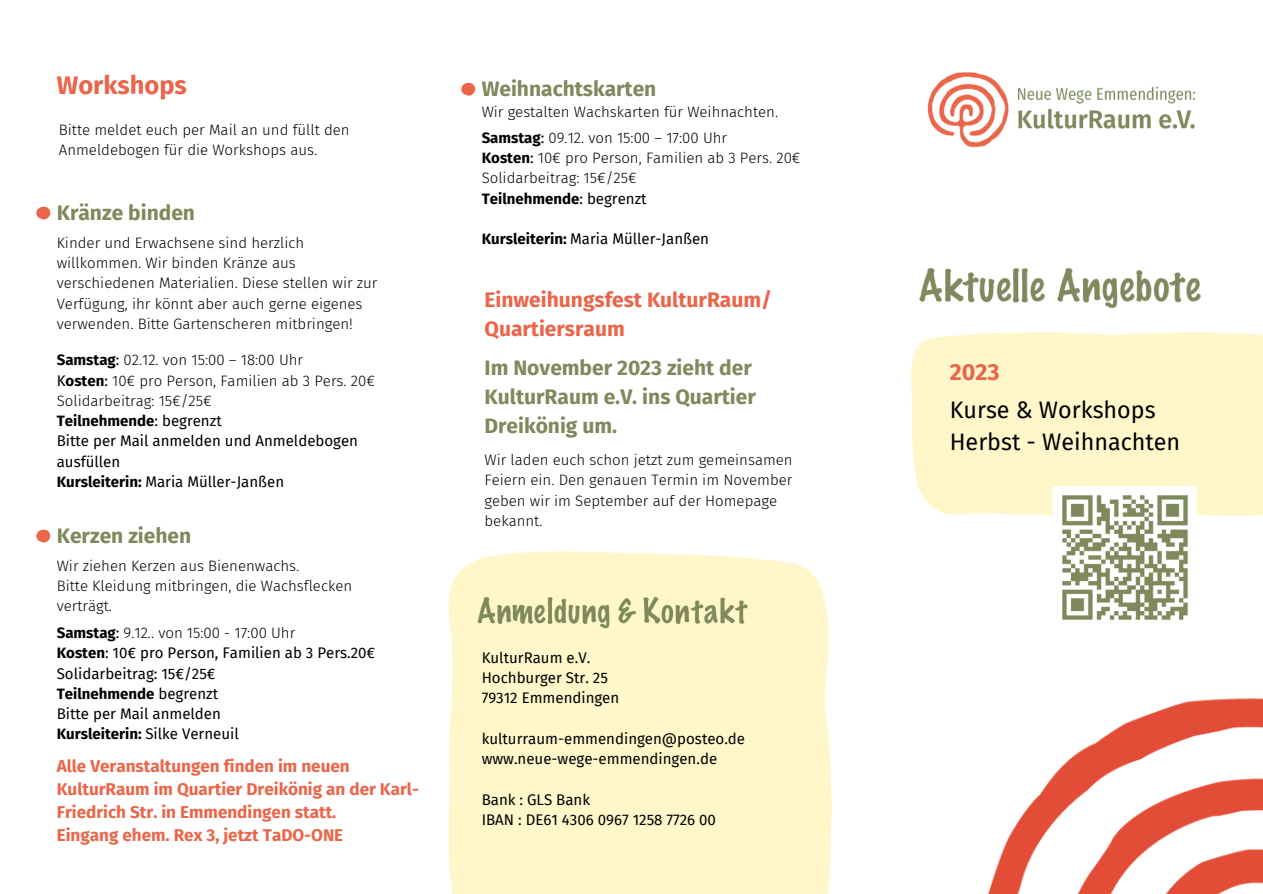
<style>
.page{position:relative;width:1263px;height:894px;background:#fff}
.page>*{position:absolute;margin:0;border:0;box-sizing:border-box;transform-origin:0 0}
.t1{font:700 25.5px "Fira Sans";color:#ea654a}
.t2{font:23.25px "Fira Sans";color:#000}
.t3{font:700 23.25px "Fira Sans";color:#ea654a}
.t4{font:700 21px/29.2px "Fira Sans";color:#7f895c}
.t5{font:700 21px "Fira Sans";color:#ea654a}
.t6{font:700 17.1px/23px "Fira Sans";color:#ea664a}
.t7{font:300 15px/20.2px "Fira Sans";color:#000}
.t8{font:15px/20.2px "Fira Sans";color:#000}
.t9{font:700 15px "Fira Sans";color:#000}
.s1{font-weight:700}
.s2{font-weight:400}
</style>
<div class="page">
<img style="left:988px;top:698px;width:275px;height:195px">
<div style="left:448px;top:551px;width:384px;height:342px;background:#fff6ca"></div>
<svg style="left:461px;top:83px;width:15px;height:13px"></svg>
<svg style="left:36px;top:207px;width:15px;height:13px"></svg>
<svg style="left:36px;top:529px;width:15px;height:14px"></svg>
<img style="left:927px;top:72px;width:269px;height:76px">
<img style="left:465px;top:572px;width:298px;height:67px">
<img style="left:919px;top:267px;width:282px;height:42px">
<div style="left:911px;top:332px;width:151px;height:184px;background:#fff6ca"></div>
<div style="left:1062px;top:332px;width:201px;height:184px;background:#fff6ca"></div>
<div style="left:1053px;top:486px;width:144px;height:143px;background:#fff"></div>
<img style="left:1062px;top:495px;width:126px;height:125px">
<p class="t1" style="left:57px;top:70px;width:132px">Workshops</p>
<p class="t7" style="left:59px;top:119px;width:292px">Bitte meldet euch per Mail an und füllt den<br>Anmeldebogen für die Workshops aus.</p>
<p class="t4" style="left:57px;top:198px;width:140px">Kränze binden</p>
<p class="t7" style="left:57px;top:232px;width:322px">Kinder und Erwachsene sind herzlich willkommen. Wir binden Kränze aus verschiedenen Materialien. Diese stellen wir zur Verfügung, ihr könnt aber auch gerne eigenes verwenden. Bitte Gartenscheren mitbringen!</p>
<p class="t7" style="left:57px;top:350px;width:248px"><span class="s1">Samstag</span><span class="s2">:</span> 02.12. von 15:00 – 18:00 Uhr</p>
<p class="t7" style="left:57px;top:370px;width:320px"><span class="s2">K</span><span class="s1">osten</span><span class="s2">:</span> 10€ pro Person, Familien ab 3 Pers. 20€</p>
<p class="t7" style="left:57px;top:390px;width:156px">Solidarbeitrag: 15€/25€</p>
<p class="t9" style="left:57px;top:412px;width:167px">Teilnehmende<span class="s2">: begrenzt</span></p>
<p class="t8" style="left:57px;top:431px;width:303px">Bitte per Mail anmelden und Anmeldebogen ausfüllen</p>
<p class="t8" style="left:57px;top:471px;width:229px"><span class="s1">Kursleiterin:</span> Maria Müller-Janßen</p>
<p class="t4" style="left:57px;top:521px;width:136px">Kerzen ziehen</p>
<p class="t7" style="left:57px;top:555px;width:244px">Wir ziehen Kerzen aus Bienenwachs.</p>
<p class="t7" style="left:57px;top:575px;width:297px">Bitte Kleidung mitbringen, die Wachsflecken verträgt.</p>
<p class="t7" style="left:57px;top:622px;width:240px"><span class="s1">Samstag</span><span class="s2">:</span> 9.12.. von 15:00 - 17:00 Uhr</p>
<p class="t8" style="left:57px;top:643px;width:320px"><span class="s1">Kosten</span>: 10€ pro Person, Familien ab 3 Pers.20€</p>
<p class="t8" style="left:57px;top:663px;width:160px">Solidarbeitrag: 15€/25€</p>
<p class="t9" style="left:57px;top:684px;width:163px">Teilnehmende <span class="s2">begrenzt</span></p>
<p class="t8" style="left:57px;top:703px;width:166px">Bitte per Mail anmelden</p>
<p class="t9" style="left:57px;top:725px;width:183px">Kursleiterin: <span class="s2">Silke Verneuil</span></p>
<p class="t6" style="left:57px;top:755px;width:364px">Alle Veranstaltungen finden im neuen<br>KulturRaum im Quartier Dreikönig an der Karl-<br>Friedrich Str. in Emmendingen statt.</p>
<p class="t6" style="left:57px;top:824px;width:288px">Eingang ehem. Rex 3, jetzt TaDO-ONE</p>
<p class="t4" style="left:482px;top:74px;width:176px">Weihnachtskarten</p>
<p class="t7" style="left:482px;top:102px;width:298px">Wir gestalten Wachskarten für Weihnachten.</p>
<p class="t7" style="left:482px;top:128px;width:247px"><span class="s1">Samstag</span><span class="s2">:</span> 09.12. von 15:00 – 17:00 Uhr</p>
<p class="t7" style="left:482px;top:148px;width:320px"><span class="s1">Kosten</span><span class="s2">:</span> 10€ pro Person, Familien ab 3 Pers. 20€</p>
<p class="t7" style="left:482px;top:168px;width:156px">Solidarbeitrag: 15€/25€</p>
<p class="t9" style="left:482px;top:189px;width:167px">Teilnehmende<span class="s2">: begrenzt</span></p>
<p class="t8" style="left:482px;top:229px;width:229px"><span class="s1">Kursleiterin:</span> Maria Müller-Janßen</p>
<p class="t5" style="left:485px;top:287px;width:289px">Einweihungsfest KulturRaum/</p>
<p class="t5" style="left:485px;top:316px;width:142px">Quartiersraum</p>
<p class="t4" style="left:485px;top:353px;width:269px">Im November 2023 zieht der</p>
<p class="t3" style="left:950px;top:358px;width:51px">2023</p>
<p class="t4" style="left:485px;top:382px;width:273px">KulturRaum e.V. ins Quartier<br>Dreikönig um.</p>
<p class="t2" style="left:950px;top:395px;width:207px">Kurse &amp; Workshops</p>
<p class="t2" style="left:950px;top:428px;width:232px">Herbst - Weihnachten</p>
<p class="t7" style="left:485px;top:450px;width:310px">Wir laden euch schon jetzt zum gemeinsamen Feiern ein. Den genauen Termin im November geben wir im September auf der Homepage bekannt.</p>
<p class="t8" style="left:482px;top:647px;width:110px">KulturRaum e.V.</p>
<p class="t8" style="left:482px;top:667px;width:128px">Hochburger Str. 25</p>
<p class="t8" style="left:482px;top:688px;width:139px">79312 Emmendingen</p>
<p class="t8" style="left:482px;top:728px;width:265px">kulturraum-emmendingen@posteo.de</p>
<p class="t8" style="left:482px;top:748px;width:237px">www.neue-wege-emmendingen.de</p>
<p class="t8" style="left:482px;top:789px;width:110px">Bank : GLS Bank</p>
<p class="t8" style="left:482px;top:809px;width:236px">IBAN : DE61 4306 0967 1258 7726 00</p>
</div>
